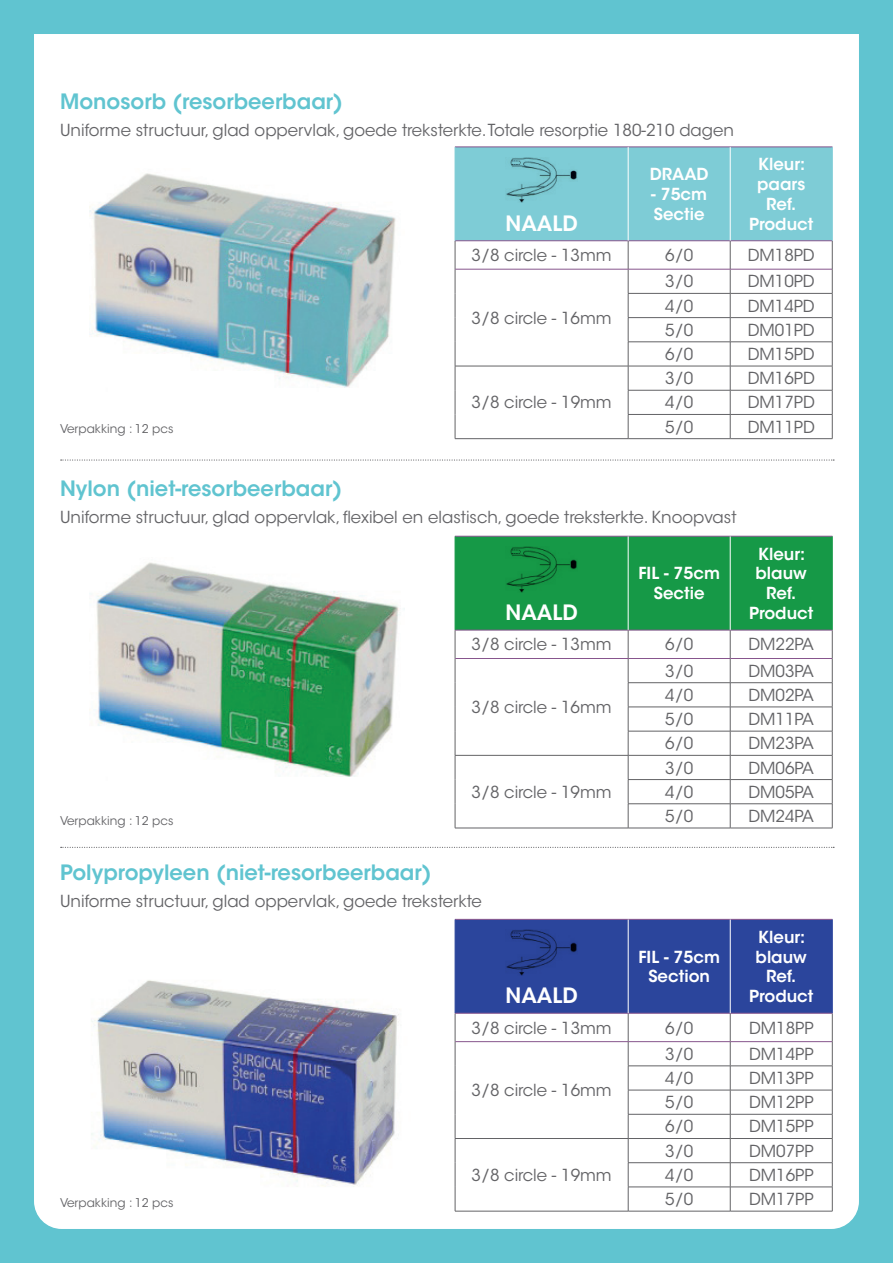
<style>
.page{position:relative;width:893px;height:1263px;background:#60c4d0}
.page>*{position:absolute;margin:0;border:0;box-sizing:border-box;transform-origin:0 0}
.t1{font:600 21px "ITC Avant Garde Std";color:#60c4d0}
.t2{font:600 21px "ITC Avant Garde Std";color:#fff}
.t3{font:16.5px "ITC Avant Garde Std";color:#636366}
.t4{font:600 16.5px/19.8px "ITC Avant Garde Std";color:#fff;text-align:center}
.t5{font:12px "ITC Avant Garde Std";color:#636366}
</style>
<div class="page">
<div style="left:34px;top:34px;width:825px;height:1195px;background:#fff"></div>
<img style="left:89px;top:168px;width:316px;height:223px">
<hr style="left:455px;top:438px;width:173px;height:1px;background:#636366">
<svg style="left:455px;top:148px;width:378px;height:290px;background:#d5ecef"></svg>
<hr style="left:628px;top:438px;width:102px;height:1px;background:#636366">
<hr style="left:730px;top:438px;width:102px;height:1px;background:#636366">
<hr style="left:455px;top:147px;width:173px;height:1px;background:#87558d">
<hr style="left:628px;top:147px;width:102px;height:1px;background:#87558d">
<hr style="left:730px;top:147px;width:102px;height:1px;background:#87558d">
<hr style="left:455px;top:240px;width:173px;height:1px;background:#87558d">
<hr style="left:628px;top:240px;width:102px;height:1px;background:#87558d">
<hr style="left:730px;top:240px;width:102px;height:1px;background:#87558d">
<hr style="left:455px;top:269px;width:173px;height:1px;background:#87558d">
<hr style="left:628px;top:269px;width:102px;height:1px;background:#87558d">
<hr style="left:730px;top:269px;width:102px;height:1px;background:#87558d">
<hr style="left:628px;top:147px;width:1px;height:94px;background:#fff">
<hr style="left:730px;top:147px;width:1px;height:94px;background:#fff">
<hr style="left:455px;top:147px;width:1px;height:94px;background:#7eccd6">
<hr style="left:832px;top:147px;width:1px;height:94px;background:#7eccd6">
<img style="left:506px;top:157px;width:71px;height:46px">
<svg style="left:61px;top:459px;width:773px;height:2px;background:#dfdfdf"></svg>
<svg style="left:61px;top:847px;width:773px;height:1px"></svg>
<img style="left:89px;top:557px;width:316px;height:223px">
<hr style="left:455px;top:828px;width:173px;height:1px;background:#636366">
<svg style="left:455px;top:537px;width:378px;height:291px;background:#b6ddc5"></svg>
<hr style="left:628px;top:828px;width:102px;height:1px;background:#636366">
<hr style="left:730px;top:828px;width:102px;height:1px;background:#636366">
<hr style="left:455px;top:536px;width:173px;height:1px;background:#87558d">
<hr style="left:628px;top:536px;width:102px;height:1px;background:#87558d">
<hr style="left:730px;top:536px;width:102px;height:1px;background:#87558d">
<hr style="left:455px;top:630px;width:173px;height:1px;background:#87558d">
<hr style="left:628px;top:630px;width:102px;height:1px;background:#87558d">
<hr style="left:730px;top:630px;width:102px;height:1px;background:#87558d">
<hr style="left:455px;top:658px;width:173px;height:1px;background:#87558d">
<hr style="left:628px;top:658px;width:102px;height:1px;background:#87558d">
<hr style="left:730px;top:658px;width:102px;height:1px;background:#87558d">
<hr style="left:628px;top:536px;width:1px;height:94px;background:#fff">
<hr style="left:730px;top:536px;width:1px;height:94px;background:#fff">
<hr style="left:455px;top:536px;width:1px;height:94px;background:#169947">
<hr style="left:832px;top:536px;width:1px;height:94px;background:#169947">
<img style="left:506px;top:546px;width:71px;height:46px">
<hr style="left:455px;top:1211px;width:173px;height:1px;background:#636366">
<svg style="left:455px;top:920px;width:378px;height:291px;background:#bcc4de"></svg>
<hr style="left:628px;top:1211px;width:102px;height:1px;background:#636366">
<hr style="left:730px;top:1211px;width:102px;height:1px;background:#636366">
<hr style="left:455px;top:919px;width:173px;height:1px;background:#87558d">
<hr style="left:628px;top:919px;width:102px;height:1px;background:#87558d">
<hr style="left:730px;top:919px;width:102px;height:1px;background:#87558d">
<hr style="left:455px;top:1013px;width:173px;height:1px;background:#87558d">
<hr style="left:628px;top:1013px;width:102px;height:1px;background:#87558d">
<hr style="left:730px;top:1013px;width:102px;height:1px;background:#87558d">
<hr style="left:455px;top:1041px;width:173px;height:1px;background:#87558d">
<hr style="left:628px;top:1041px;width:102px;height:1px;background:#87558d">
<hr style="left:730px;top:1041px;width:102px;height:1px;background:#87558d">
<hr style="left:628px;top:919px;width:1px;height:94px;background:#fff">
<hr style="left:730px;top:919px;width:1px;height:94px;background:#fff">
<hr style="left:455px;top:919px;width:1px;height:94px;background:#2b459c">
<hr style="left:832px;top:919px;width:1px;height:94px;background:#2b459c">
<img style="left:506px;top:929px;width:71px;height:46px">
<img style="left:73px;top:962px;width:351px;height:238px">
<p class="t1" style="left:60px;top:88px;width:284px">Monosorb (resorbeerbaar)</p>
<p class="t3" style="left:60px;top:120px;width:675px">Uniforme structuur, glad oppervlak, goede treksterkte. Totale resorptie 180-210 dagen</p>
<p class="t2" style="left:505px;top:210px;width:74px">NAALD</p>
<p class="t4" style="left:650px;top:164px;width:60px">DRAAD</p>
<p class="t4" style="left:651px;top:184px;width:57px;text-align:left">- 75cm<br>Sectie</p>
<p class="t4" style="left:749px;top:154px;width:66px">Kleur: paars<br>Ref.<br>Product</p>
<p class="t3" style="left:472px;top:245px;width:142px">3/8 circle - 13mm</p>
<p class="t3" style="left:665px;top:245px;width:29px">6/0</p>
<p class="t3" style="left:748px;top:245px;width:69px">DM18PD</p>
<p class="t3" style="left:472px;top:308px;width:142px">3/8 circle - 16mm</p>
<p class="t3" style="left:472px;top:392px;width:142px">3/8 circle - 19mm</p>
<p class="t3" style="left:665px;top:271px;width:29px">3/0</p>
<p class="t3" style="left:748px;top:271px;width:69px">DM10PD</p>
<p class="t3" style="left:665px;top:296px;width:29px">4/0</p>
<p class="t3" style="left:748px;top:296px;width:69px">DM14PD</p>
<p class="t3" style="left:665px;top:320px;width:29px">5/0</p>
<p class="t3" style="left:748px;top:320px;width:69px">DM01PD</p>
<p class="t3" style="left:665px;top:344px;width:29px">6/0</p>
<p class="t3" style="left:748px;top:344px;width:69px">DM15PD</p>
<p class="t3" style="left:665px;top:368px;width:29px">3/0</p>
<p class="t3" style="left:748px;top:368px;width:69px">DM16PD</p>
<p class="t3" style="left:665px;top:392px;width:29px">4/0</p>
<p class="t3" style="left:748px;top:392px;width:69px">DM17PD</p>
<p class="t5" style="left:60px;top:421px;width:115px">Verpakking : 12 pcs</p>
<p class="t3" style="left:665px;top:417px;width:29px">5/0</p>
<p class="t3" style="left:748px;top:417px;width:69px">DM11PD</p>
<p class="t1" style="left:60px;top:475px;width:283px">Nylon (niet-resorbeerbaar)</p>
<p class="t3" style="left:60px;top:507px;width:678px">Uniforme structuur, glad oppervlak, flexibel en elastisch, goede treksterkte. Knoopvast</p>
<p class="t2" style="left:505px;top:599px;width:74px">NAALD</p>
<p class="t4" style="left:638px;top:563px;width:83px">FIL - 75cm<br>Sectie</p>
<p class="t4" style="left:749px;top:544px;width:66px">Kleur: blauw<br>Ref.<br>Product</p>
<p class="t3" style="left:472px;top:634px;width:142px">3/8 circle - 13mm</p>
<p class="t3" style="left:665px;top:634px;width:29px">6/0</p>
<p class="t3" style="left:748px;top:634px;width:67px">DM22PA</p>
<p class="t3" style="left:472px;top:697px;width:142px">3/8 circle - 16mm</p>
<p class="t3" style="left:472px;top:782px;width:142px">3/8 circle - 19mm</p>
<p class="t3" style="left:665px;top:661px;width:29px">3/0</p>
<p class="t3" style="left:748px;top:661px;width:67px">DM03PA</p>
<p class="t3" style="left:665px;top:685px;width:29px">4/0</p>
<p class="t3" style="left:748px;top:685px;width:67px">DM02PA</p>
<p class="t3" style="left:665px;top:709px;width:29px">5/0</p>
<p class="t3" style="left:748px;top:709px;width:67px">DM11PA</p>
<p class="t3" style="left:665px;top:733px;width:29px">6/0</p>
<p class="t3" style="left:748px;top:733px;width:67px">DM23PA</p>
<p class="t3" style="left:665px;top:757px;width:29px">3/0</p>
<p class="t3" style="left:748px;top:757px;width:67px">DM06PA</p>
<p class="t3" style="left:665px;top:782px;width:29px">4/0</p>
<p class="t3" style="left:748px;top:782px;width:67px">DM05PA</p>
<p class="t5" style="left:60px;top:814px;width:115px">Verpakking : 12 pcs</p>
<p class="t3" style="left:665px;top:806px;width:29px">5/0</p>
<p class="t3" style="left:748px;top:806px;width:67px">DM24PA</p>
<p class="t1" style="left:60px;top:859px;width:373px">Polypropyleen (niet-resorbeerbaar)</p>
<p class="t3" style="left:60px;top:891px;width:423px">Uniforme structuur, glad oppervlak, goede treksterkte</p>
<p class="t2" style="left:506px;top:982px;width:74px">NAALD</p>
<p class="t4" style="left:638px;top:946px;width:83px">FIL - 75cm<br>Section</p>
<p class="t4" style="left:749px;top:927px;width:66px">Kleur: blauw<br>Ref.<br>Product</p>
<p class="t3" style="left:472px;top:1017px;width:142px">3/8 circle - 13mm</p>
<p class="t3" style="left:665px;top:1017px;width:29px">6/0</p>
<p class="t3" style="left:749px;top:1017px;width:66px">DM18PP</p>
<p class="t5" style="left:60px;top:1195px;width:115px">Verpakking : 12 pcs</p>
<p class="t3" style="left:472px;top:1080px;width:142px">3/8 circle - 16mm</p>
<p class="t3" style="left:472px;top:1165px;width:142px">3/8 circle - 19mm</p>
<p class="t3" style="left:665px;top:1044px;width:29px">3/0</p>
<p class="t3" style="left:749px;top:1044px;width:66px">DM14PP</p>
<p class="t3" style="left:665px;top:1068px;width:29px">4/0</p>
<p class="t3" style="left:749px;top:1068px;width:66px">DM13PP</p>
<p class="t3" style="left:665px;top:1092px;width:29px">5/0</p>
<p class="t3" style="left:749px;top:1092px;width:66px">DM12PP</p>
<p class="t3" style="left:665px;top:1116px;width:29px">6/0</p>
<p class="t3" style="left:749px;top:1116px;width:66px">DM15PP</p>
<p class="t3" style="left:665px;top:1141px;width:29px">3/0</p>
<p class="t3" style="left:749px;top:1141px;width:66px">DM07PP</p>
<p class="t3" style="left:665px;top:1165px;width:29px">4/0</p>
<p class="t3" style="left:749px;top:1165px;width:66px">DM16PP</p>
<p class="t3" style="left:665px;top:1189px;width:29px">5/0</p>
<p class="t3" style="left:749px;top:1189px;width:66px">DM17PP</p>
</div>
